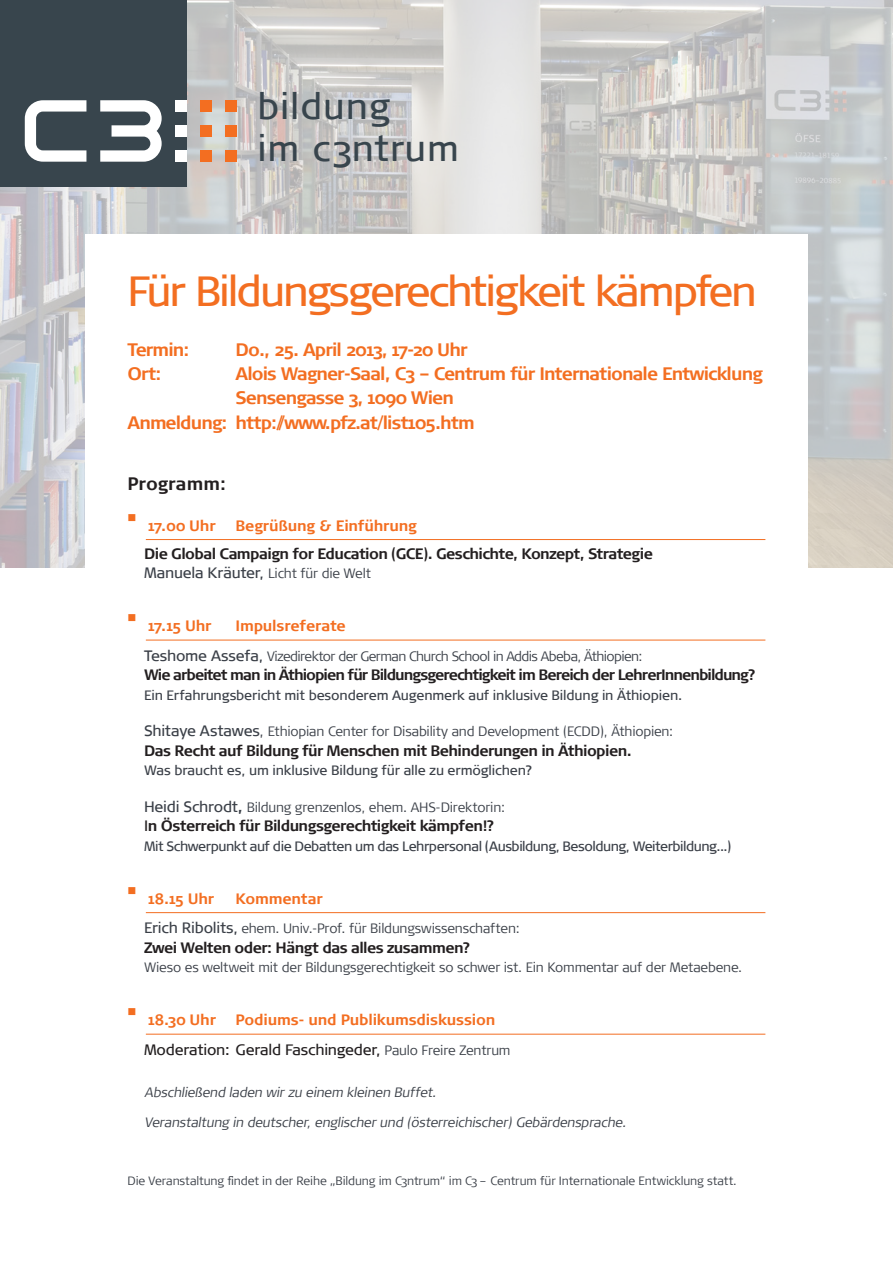
<style>
.page{position:relative;width:893px;height:1263px;background:#fff}
.page>*{position:absolute;margin:0;border:0;box-sizing:border-box;transform-origin:0 0}
.t1{font:42px "Signa Normal";letter-spacing:-.05em;color:#f36e21}
.t2{font:36.15px/41.2px "Signa Normal";letter-spacing:.025em;color:#38454d}
.t3{font:700 18px "Signa Normal";letter-spacing:-.05em;color:#f36e21}
.t4{font:700 18px "Signa Normal";color:#231f20}
.t5{font:700 15px/19.5px "Signa Normal";letter-spacing:-.04em;color:#231f20}
.t6{font:700 15px/29.5px "Signa Normal";letter-spacing:-.015em;color:#f36e21}
.t7{font:700 15px "Signa Normal";letter-spacing:-.065em;color:#231f20}
.t8{font:300 13.5px "Signa Normal";letter-spacing:-.015em;color:#3b4048}
.t9{font:13.5px "Signa Normal";letter-spacing:-.015em;color:#3b4048}
.t10{font:italic 300 13.5px/29.5px "Signa Normal";color:#3b4048}
.t11{font:13.5px "Signa Normal";letter-spacing:-.035em;color:#3b4048}
.t12{font:300 13.5px "Signa Normal";letter-spacing:-.045em;color:#3b4048}
.t13{font:300 12px "Signa Normal";letter-spacing:-.01em;color:#3b4048}
.t14{font:12px "Wingdings";color:#f36e21}
.s1{font-weight:400;color:#3b4048}
.s2{font-weight:300;font-size:13.5px;color:#3b4048}
.s3{font-weight:400;font-size:15px}
.s4{font-size:15px}
.s5{font-weight:700;font-size:15px}
.s6{font-weight:400}
.s7{font-weight:400;color:#231f20}
</style>
<div class="page">
<img style="left:0;top:0;width:893px;height:568px">
<div style="left:0;top:0;width:186px;height:187px;background:#38454d"></div>
<div style="left:175px;top:150px;width:11px;height:12px;background:#fff"></div>
<div style="left:175px;top:125px;width:11px;height:12px;background:#fff"></div>
<div style="left:175px;top:100px;width:11px;height:12px;background:#fff"></div>
<div style="left:200px;top:150px;width:11px;height:12px;background:#f36e21"></div>
<div style="left:200px;top:125px;width:11px;height:12px;background:#f36e21"></div>
<div style="left:200px;top:100px;width:11px;height:12px;background:#f36e21"></div>
<svg style="left:100px;top:100px;width:62px;height:62px"></svg>
<svg style="left:25px;top:100px;width:61px;height:62px"></svg>
<div style="left:225px;top:150px;width:11px;height:12px;background:#f36e21"></div>
<div style="left:225px;top:125px;width:11px;height:12px;background:#f36e21"></div>
<div style="left:225px;top:100px;width:11px;height:12px;background:#f36e21"></div>
<div style="left:85px;top:234px;width:723px;height:1020px;background:#fff"></div>
<hr style="left:146px;top:539px;width:619px;height:1px;background:#f36e21">
<hr style="left:146px;top:640px;width:619px;height:1px;background:#f36e21">
<hr style="left:146px;top:912px;width:619px;height:1px;background:#f36e21">
<hr style="left:146px;top:1034px;width:619px;height:1px;background:#f36e21">
<h2 class="t2" style="left:257px;top:86px;width:203px">bildung<br>im c3ntrum</h2>
<h1 class="t1" style="left:128px;top:268px;width:631px">Für Bildungsgerechtigkeit kämpfen</h1>
<h3 class="t3" style="left:128px;top:339px;width:64px">Termin:</h3>
<h3 class="t3" style="left:236px;top:339px;width:234px">Do., 25. April 2013, 17-20 Uhr</h3>
<h3 class="t3" style="left:128px;top:363px;width:36px">Ort:</h3>
<h3 class="t3" style="left:236px;top:363px;width:529px">Alois Wagner-Saal, C3 – Centrum für Internationale Entwicklung</h3>
<h3 class="t3" style="left:236px;top:387px;width:220px">Sensengasse 3, 1090 Wien</h3>
<h3 class="t3" style="left:128px;top:413px;width:349px">Anmeldung: http://www.pfz.at/list105.htm</h3>
<h3 class="t4" style="left:128px;top:474px;width:100px">Programm:</h3>
<p class="t14" style="left:128px;top:511px;width:10px">■</p>
<p class="t6" style="left:148px;top:511px;width:69px">17.00 Uhr</p>
<p class="t6" style="left:236px;top:511px;width:183px">Begrüßung &amp; Einführung</p>
<p class="t5" style="left:144px;top:544px;width:510px">Die Global Campaign for Education (GCE). Geschichte, Konzept, Strategie<br><span class="s1">Manuela Kräuter,</span> <span class="s2">Licht für die Welt</span></p>
<p class="t14" style="left:128px;top:611px;width:10px">■</p>
<p class="t6" style="left:148px;top:611px;width:65px">17.15 Uhr</p>
<p class="t6" style="left:236px;top:611px;width:112px">Impulsreferate</p>
<p class="t12" style="left:144px;top:648px;width:500px"><span class="s3">Teshome Assefa,</span> Vizedirektor der German Church School in Addis Abeba, Äthiopien:</p>
<p class="t7" style="left:144px;top:666px;width:613px">Wie arbeitet man in Äthiopien für Bildungsgerechtigkeit im Bereich der LehrerInnenbildung?</p>
<p class="t9" style="left:144px;top:687px;width:540px">Ein Erfahrungsbericht mit besonderem Augenmerk auf inklusive Bildung in Äthiopien.</p>
<p class="t8" style="left:144px;top:724px;width:530px"><span class="s3">Shitaye Astawes</span><span class="s4">,</span> Ethiopian Center for Disability and Development (ECDD), Äthiopien:</p>
<p class="t5" style="left:144px;top:741px;width:489px">Das Recht auf Bildung für Menschen mit Behinderungen in Äthiopien.</p>
<p class="t9" style="left:144px;top:763px;width:390px">Was braucht es, um inklusive Bildung für alle zu ermöglichen?</p>
<p class="t8" style="left:144px;top:799px;width:362px"><span class="s3">Heidi Schrodt</span><span class="s5">,</span> Bildung grenzenlos, ehem. AHS-Direktorin:</p>
<p class="t5" style="left:144px;top:816px;width:352px"><span class="s6">I</span>n Österreich für Bildungsgerechtigkeit kämpfen!?</p>
<p class="t11" style="left:144px;top:838px;width:589px">Mit Schwerpunkt auf die Debatten um das Lehrpersonal (Ausbildung, Besoldung, Weiterbildung...)</p>
<p class="t14" style="left:128px;top:884px;width:10px">■</p>
<p class="t6" style="left:148px;top:884px;width:68px">18.15 Uhr</p>
<p class="t6" style="left:236px;top:884px;width:89px">Kommentar</p>
<p class="t8" style="left:144px;top:921px;width:377px"><span class="s3">Erich Ribolits,</span> ehem. Univ.-Prof. für Bildungswissenschaften:</p>
<p class="t5" style="left:144px;top:938px;width:328px">Zwei Welten oder: Hängt das alles zusammen?</p>
<p class="t8" style="left:144px;top:960px;width:600px">Wieso es weltweit mit der Bildungsgerechtigkeit so schwer ist. Ein Kommentar auf der Metaebene.</p>
<p class="t14" style="left:128px;top:1005px;width:10px">■</p>
<p class="t6" style="left:148px;top:1005px;width:69px">18.30 Uhr</p>
<p class="t6" style="left:144px;top:1005px;width:368px;text-indent:91px">Podiums- und Publikumsdiskussion<br><span class="s7">Moderation: Gerald Faschingeder,</span> <span class="s2">Paulo Freire Zentrum</span></p>
<p class="t10" style="left:145px;top:1078px;width:485px">Abschließend laden wir zu einem kleinen Buffet.<br>Veranstaltung in deutscher, englischer und (österreichischer) Gebärdensprache.</p>
<p class="t13" style="left:128px;top:1174px;width:611px">Die Veranstaltung findet in der Reihe „Bildung im C3ntrum“ im C3 – Centrum für Internationale Entwicklung statt.</p>
</div>
